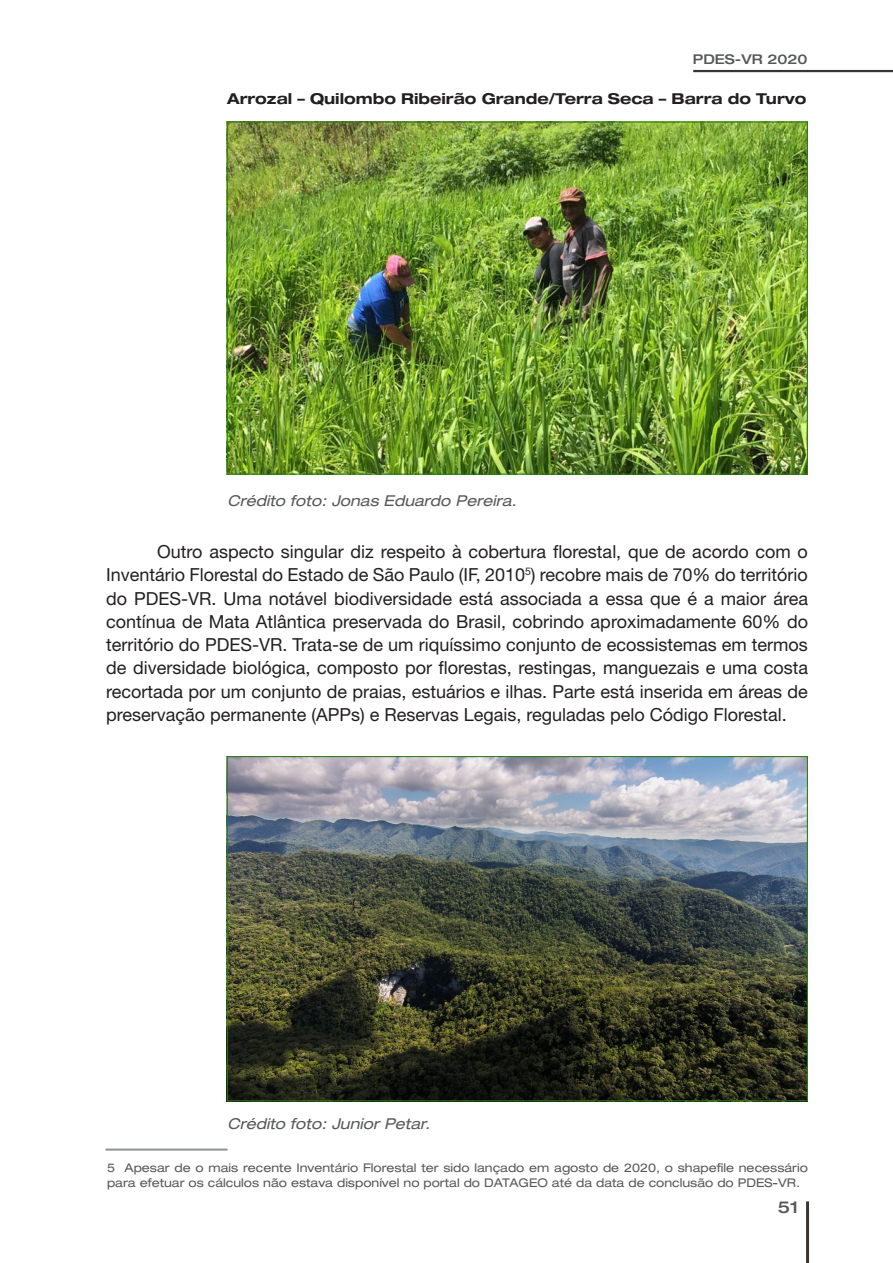
<style>
.page{position:relative;width:893px;height:1263px;background:#fff}
.page>*{position:absolute;margin:0;border:0;box-sizing:border-box;transform-origin:0 0}
.Texto_corrido{font:18px/23.2px "Helvetica Neue LT Std";color:#231f20;text-align:justify}
.t1{font:500 expanded 16.5px "Helvetica Neue LT Std";color:#57585a}
.Texto_corrido-2{font:italic expanded 15px "Helvetica Neue LT Std";color:#57585a}
.bold_verde_destaque{font:700 expanded 15px "Helvetica Neue LT Std";color:#231f20}
.t2{font:500 expanded 13.5px "Helvetica Neue LT Std";color:#57585a}
.Texto_corrido-3{font:expanded 12px/14.4px "Helvetica Neue LT Std";color:#57585a}
</style>
<div class="page">
<hr style="left:806px;top:1201px;width:3px;height:62px;background:#3b3532">
<hr style="left:693px;top:70px;width:200px;height:2px;background:#3b3532">
<img style="left:229px;top:123px;width:577px;height:350px">
<img style="left:229px;top:758px;width:577px;height:341px">
<hr style="left:106px;top:1148px;width:121px;height:3px;background:#939598">
<p class="t2" style="left:693px;top:51px;width:116px">PDES-VR 2020</p>
<p class="bold_verde_destaque" style="left:227px;top:89px;width:581px">Arrozal – Quilombo Ribeirão Grande/Terra Seca – Barra do Turvo</p>
<p class="Texto_corrido-2" style="left:227px;top:491px;width:291px">Crédito foto: Jonas Eduardo Pereira.</p>
<p class="Texto_corrido" style="left:106px;top:540px;width:703px;text-indent:51px">Outro aspecto singular diz respeito à cobertura florestal, que de acordo com o Inventário Florestal do Estado de São Paulo (IF, 2010<sup>5</sup>) recobre mais de 70% do território do PDES-VR. Uma notável biodiversidade está associada a essa que é a maior área contínua de Mata Atlântica preservada do Brasil, cobrindo aproximadamente 60% do território do PDES-VR. Trata-se de um riquíssimo conjunto de ecossistemas em termos de diversidade biológica, composto por florestas, restingas, manguezais e uma costa recortada por um conjunto de praias, estuários e ilhas. Parte está inserida em áreas de preservação permanente (APPs) e Reservas Legais, reguladas pelo Código Florestal.</p>
<p class="Texto_corrido-2" style="left:227px;top:1114px;width:204px">Crédito foto: Junior Petar.</p>
<p class="Texto_corrido-3" style="left:107px;top:1160px;width:702px">5 Apesar de o mais recente Inventário Florestal ter sido lançado em agosto de 2020, o shapefile necessário para efetuar os cálculos não estava disponível no portal do DATAGEO até da data de conclusão do PDES-VR.</p>
<p class="t1" style="left:778px;top:1197px;width:22px">51</p>
</div>
